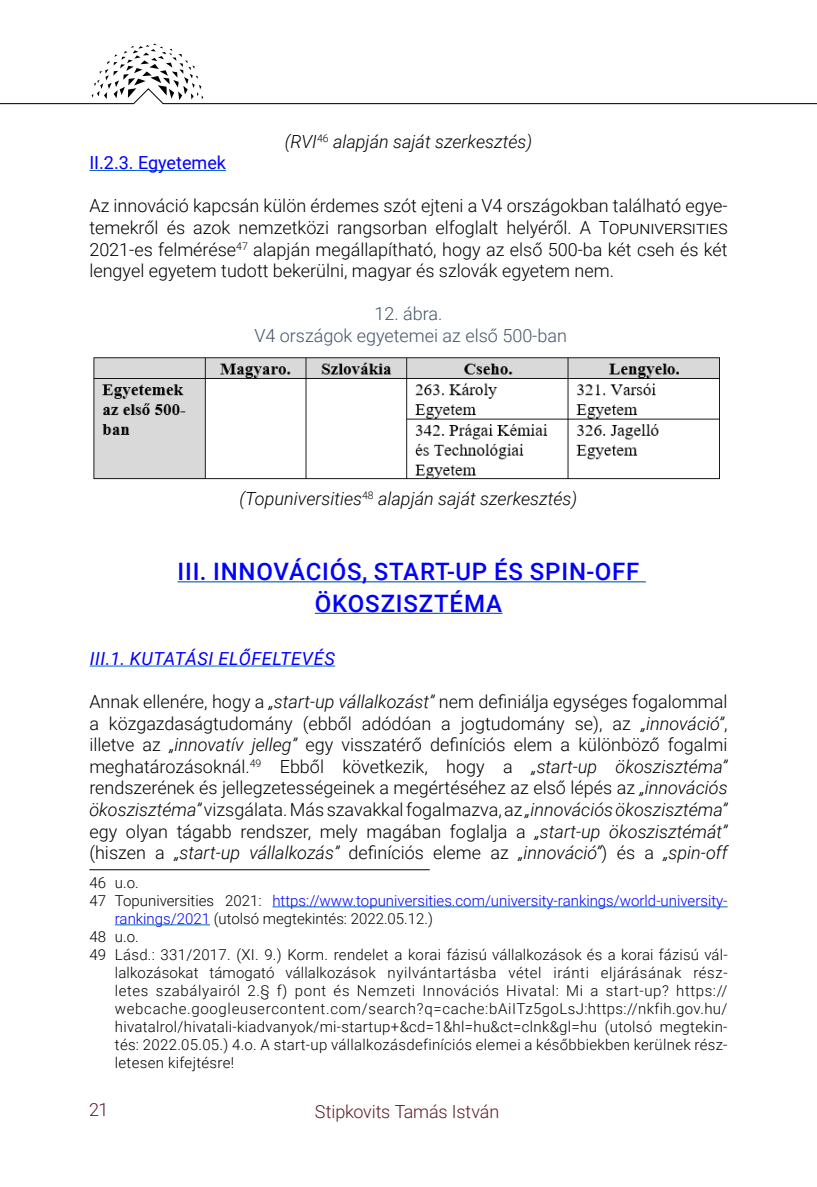
<style>
.page{position:relative;width:817px;height:1187px;background:#fff}
.page>*{position:absolute;margin:0;border:0;box-sizing:border-box;transform-origin:0 0}
.t1{font:500 24px/31.5px "Roboto";letter-spacing:.035em;color:#00f;text-align:center}
.t2{font:300 18px/21.6px "Roboto";color:#000;text-align:justify}
.t3{font:italic 300 18px "Roboto";color:#000}
.t4{font:300 18px/21.6px "Roboto";color:#44546a;text-align:center}
.t5{font:italic 18px "Roboto";letter-spacing:.035em;color:#00f}
.t6{font:300 18px "Roboto";letter-spacing:-.01em;color:#5f1a29}
.t7{font:18px "Roboto";color:#00f}
.t8{font:300 15px "Roboto";letter-spacing:.02em;color:#000}
.t9{font:300 15px "Roboto";color:#00f}
.t10{font:300 15px "Roboto";letter-spacing:.045em;color:#000}
.t11{font:300 15px "Roboto";letter-spacing:.04em;color:#000}
.t12{font:300 15px "Roboto";color:#000}
.s1{font-style:italic}
.s2{color:#000}
.s3{color:#00f}
</style>
<div class="page">
<svg style="left:92px;top:44px;width:111px;height:61px"></svg>
<hr style="left:0;top:103px;width:134px;height:1px;background:#000">
<hr style="left:163px;top:103px;width:653px;height:1px;background:#000">
<hr style="left:89px;top:170px;width:137px;height:1px;background:#0563c1">
<hr style="left:177px;top:581px;width:468px;height:1px;background:#0563c1">
<hr style="left:315px;top:612px;width:187px;height:2px;background:#0563c1">
<hr style="left:90px;top:665px;width:245px;height:1px;background:#0563c1">
<img style="left:93px;top:357px;width:627px;height:122px">
<hr style="left:89px;top:869px;width:340px;height:1px;background:#000">
<hr style="left:272px;top:906px;width:455px;height:1px;background:#0563c1">
<hr style="left:115px;top:924px;width:95px;height:1px;background:#0563c1">
<p class="t3" style="left:285px;top:128px;width:249px">(RVI<sup>46</sup> alapján saját szerkesztés)</p>
<p class="t7" style="left:89px;top:150px;width:138px">II.2.3. Egyetemek</p>
<p class="t2" style="left:89px;top:194px;width:639px">Az innováció kapcsán külön érdemes szót ejteni a V4 országokban található egye&shy;temekről és azok nemzetközi rangsorban elfoglalt helyéről. A Topuniversities 2021-es felmérése<sup>47</sup> alapján megállapítható, hogy az első 500-ba két cseh és két lengyel egyetem tudott bekerülni, magyar és szlovák egyetem nem.</p>
<p class="t4" style="left:254px;top:302px;width:314px">12. ábra.<br>V4 országok egyetemei az első 500-ban</p>
<p class="t3" style="left:239px;top:486px;width:339px">(Topuniversities<sup>48</sup> alapján saját szerkesztés)</p>
<h1 class="t1" style="left:177px;top:555px;width:463px">III. INNOVÁCIÓS, START-UP ÉS SPIN-OFF<br>ÖKOSZISZTÉMA</h1>
<p class="t5" style="left:90px;top:645px;width:247px">III.1. KUTATÁSI ELŐFELTEVÉS</p>
<p class="t2" style="left:89px;top:690px;width:639px">Annak ellenére, hogy a <span class="s1">„start-up vállalkozást”</span> nem definiálja egységes fogalommal a közgazdaságtudomány (ebből adódóan a jogtudomány se), az <span class="s1">„innováció”</span>, illetve az <span class="s1">„innovatív jelleg”</span> egy visszatérő definíciós elem a különböző fogalmi meghatározásoknál.<sup>49</sup> Ebből következik, hogy a <span class="s1">„start-up ökoszisztéma” </span>rendszerének és jellegzetességeinek a megértéséhez az első lépés az <span class="s1">„innovációs ökoszisztéma”</span> vizsgálata. Más szavakkal fogalmazva, az <span class="s1">„innovációs ökoszisztéma” </span>egy olyan tágabb rendszer, mely magában foglalja a <span class="s1">„start-up ökoszisztémát” </span>(hiszen a <span class="s1">„start-up vállalkozás”</span> definíciós eleme az <span class="s1">„innováció”</span>) és a <span class="s1">„spin-off</span></p>
<p class="t8" style="left:89px;top:871px;width:51px">46 u.o.</p>
<p class="t9" style="left:89px;top:889px;width:639px"><span class="s2">47 Topuniversities 2021:</span> https://www.topuniversities.com/university-rankings/world-university-</p>
<p class="t12" style="left:115px;top:907px;width:319px"><span class="s3">rankings/2021</span> (utolsó megtekintés: 2022.05.12.)</p>
<p class="t8" style="left:89px;top:925px;width:51px">48 u.o.</p>
<p class="t8" style="left:89px;top:943px;width:639px">49 Lásd.: 331/2017. (XI. 9.) Korm. rendelet a korai fázisú vállalkozások és a korai fázisú vál-</p>
<p class="t8" style="left:115px;top:961px;width:614px">lalkozásokat támogató vállalkozások nyilvántartásba vétel iránti eljárásának rész-</p>
<p class="t11" style="left:115px;top:979px;width:614px">letes szabályairól 2.§ f) pont és Nemzeti Innovációs Hivatal: Mi a start-up? https://</p>
<p class="t10" style="left:115px;top:997px;width:614px">webcache.googleusercontent.com/search?q=cache:bAiITz5goLsJ:https://nkfih.gov.hu/</p>
<p class="t8" style="left:115px;top:1015px;width:614px">hivatalrol/hivatali-kiadvanyok/mi-startup+&amp;cd=1&amp;hl=hu&amp;ct=clnk&amp;gl=hu (utolsó megtekin-</p>
<p class="t8" style="left:115px;top:1033px;width:614px">tés: 2022.05.05.) 4.o. A start-up vállalkozásdefiníciós elemei a későbbiekben kerülnek rész-</p>
<p class="t8" style="left:115px;top:1051px;width:121px">letesen kifejtésre!</p>
<p class="t6" style="left:89px;top:1097px;width:21px">21</p>
<p class="t6" style="left:315px;top:1099px;width:186px">Stipkovits Tamás István</p>
</div>
